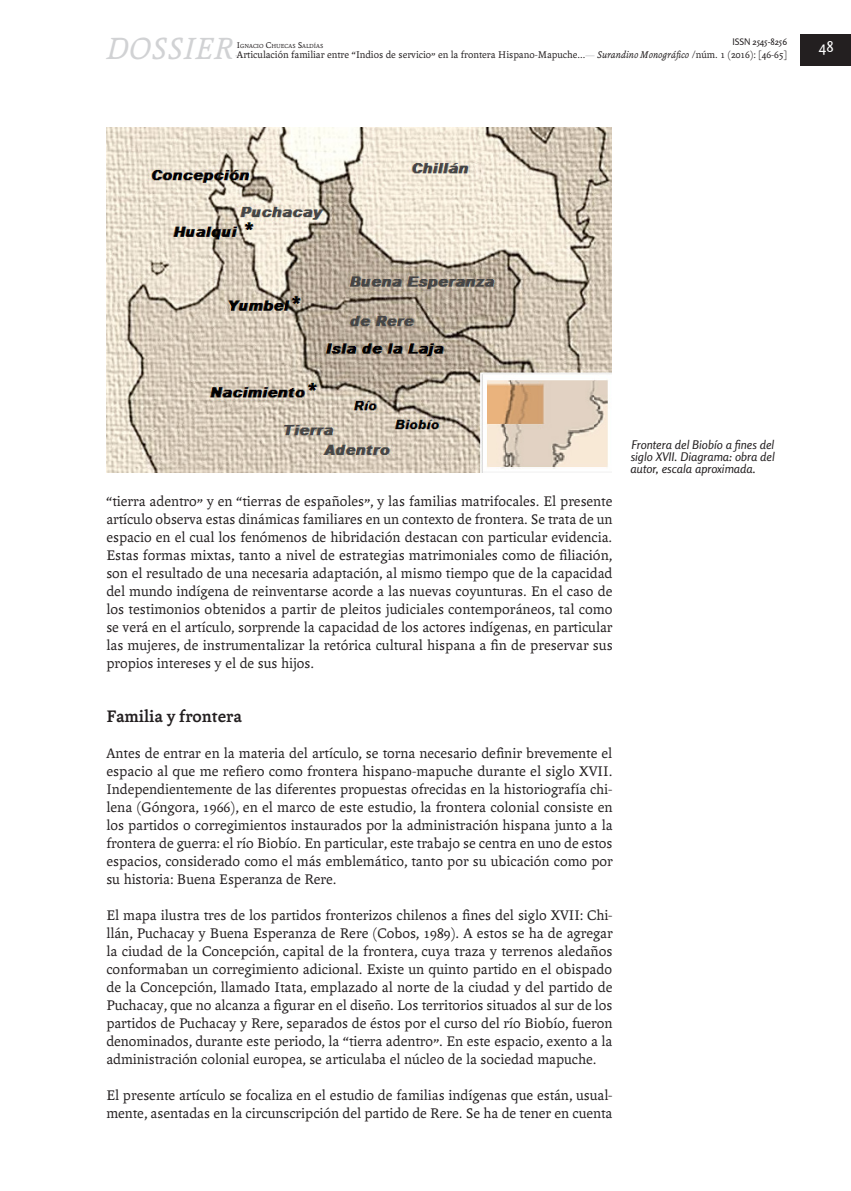
<style>
.page{position:relative;width:851px;height:1191px;background:#fff}
.page>*{position:absolute;margin:0;border:0;box-sizing:border-box;transform-origin:0 0}
.t1{font:italic 33px "Andralis ND Os F";letter-spacing:.02em;color:#d1d2d4}
.Art____Subtítulo{font:700 18px "Andralis ND Os F";color:#231f20}
.Art____Texto_princip{font:15px/18px "Andralis ND Os F";color:#231f20;text-align:justify}
.t2{font:15px "Rosario";color:#fff}
.Img____Epígrafe_infe{font:italic 12px/12px "Rosario";color:#231f20;text-align:justify}
.t3{font:10.5px "Andralis ND Os F";color:#231f20}
.t4{font:italic 10.5px "Andralis ND Os F";color:#231f20}
.t5{font:9px "Rosario";color:#231f20}
.t6{font:6.3px "Andralis ND Os F";color:#231f20}
.s1{font-size:9px}
.s2{font-style:normal}
</style>
<div class="page">
<hr style="left:112px;top:55px;width:540px;height:1px;background:#d1d2d4">
<div style="left:594px;top:47px;width:193px;height:15px;background:#fff"></div>
<div style="left:106px;top:38px;width:129px;height:30px;background:#fff"></div>
<div style="left:799px;top:35px;width:51px;height:31px;background:#231f20"></div>
<div style="left:237px;top:48px;width:348px;height:15px;background:#fff"></div>
<img style="left:106px;top:128px;width:505px;height:344px">
<h1 class="t1" style="left:106px;top:32px;width:128px">DOSSIER</h1>
<p class="t6" style="left:237px;top:42px;width:88px"><span class="s1">I</span>GNACIO <span class="s1">C</span>HUECAS <span class="s1">S</span>ALDÍAS</p>
<p class="t3" style="left:237px;top:49px;width:350px">Articulación familiar entre “Indios de servicio” en la frontera Hispano-Mapuche...</p>
<p class="t5" style="left:732px;top:37px;width:56px">ISSN 2545-8256</p>
<p class="t4" style="left:597px;top:49px;width:192px">Surandino Monográfico <span class="s2">/núm. 1 (2016): [46-65]</span></p>
<p class="t2" style="left:818px;top:38px;width:17px">48</p>
<p class="Art____Texto_princip" style="left:106px;top:492px;width:507px">“tierra adentro” y en “tierras de españoles”, y las familias matrifocales. El presente artículo observa estas dinámicas familiares en un contexto de frontera. Se trata de un espacio en el cual los fenómenos de hibridación destacan con particular evidencia.<br>Estas formas mixtas, tanto a nivel de estrategias matrimoniales como de filiación, son el resultado de una necesaria adaptación, al mismo tiempo que de la capacidad del mundo indígena de reinventarse acorde a las nuevas coyunturas. En el caso de los testimonios obtenidos a partir de pleitos judiciales contemporáneos, tal como se verá en el artículo, sorprende la capacidad de los actores indígenas, en particular las mujeres, de instrumentalizar la retórica cultural hispana a fin de preservar sus propios intereses y el de sus hijos.</p>
<p class="Art____Subtítulo" style="left:106px;top:706px;width:137px">Familia y frontera</p>
<p class="Art____Texto_princip" style="left:106px;top:744px;width:508px">Antes de entrar en la materia del artículo, se torna necesario definir brevemente el espacio al que me refiero como frontera hispano-mapuche durante el siglo XVII.<br>Independientemente de las diferentes propuestas ofrecidas en la historiografía chi&shy;lena (Góngora, 1966), en el marco de este estudio, la frontera colonial consiste en los partidos o corregimientos instaurados por la administración hispana junto a la frontera de guerra: el río Biobío. En particular, este trabajo se centra en uno de estos espacios, considerado como el más emblemático, tanto por su ubicación como por su historia: Buena Esperanza de Rere.</p>
<p class="Art____Texto_princip" style="left:106px;top:906px;width:508px">El mapa ilustra tres de los partidos fronterizos chilenos a fines del siglo XVII: Chi&shy;llán, Puchacay y Buena Esperanza de Rere (Cobos, 1989). A estos se ha de agregar la ciudad de la Concepción, capital de la frontera, cuya traza y terrenos aledaños conformaban un corregimiento adicional. Existe un quinto partido en el obispado de la Concepción, llamado Itata, emplazado al norte de la ciudad y del partido de Puchacay, que no alcanza a figurar en el diseño. Los territorios situados al sur de los partidos de Puchacay y Rere, separados de éstos por el curso del río Biobío, fueron denominados, durante este periodo, la “tierra adentro”. En este espacio, exento a la administración colonial europea, se articulaba el núcleo de la sociedad mapuche.</p>
<p class="Art____Texto_princip" style="left:106px;top:1086px;width:507px">El presente artículo se focaliza en el estudio de familias indígenas que están, usual&shy;mente, asentadas en la circunscripción del partido de Rere. Se ha de tener en cuenta</p>
<p class="Img____Epígrafe_infe" style="left:630px;top:438px;width:146px">Frontera del Biobío a fines del siglo XVII. Diagrama: obra del autor, escala aproximada.</p>
</div>
